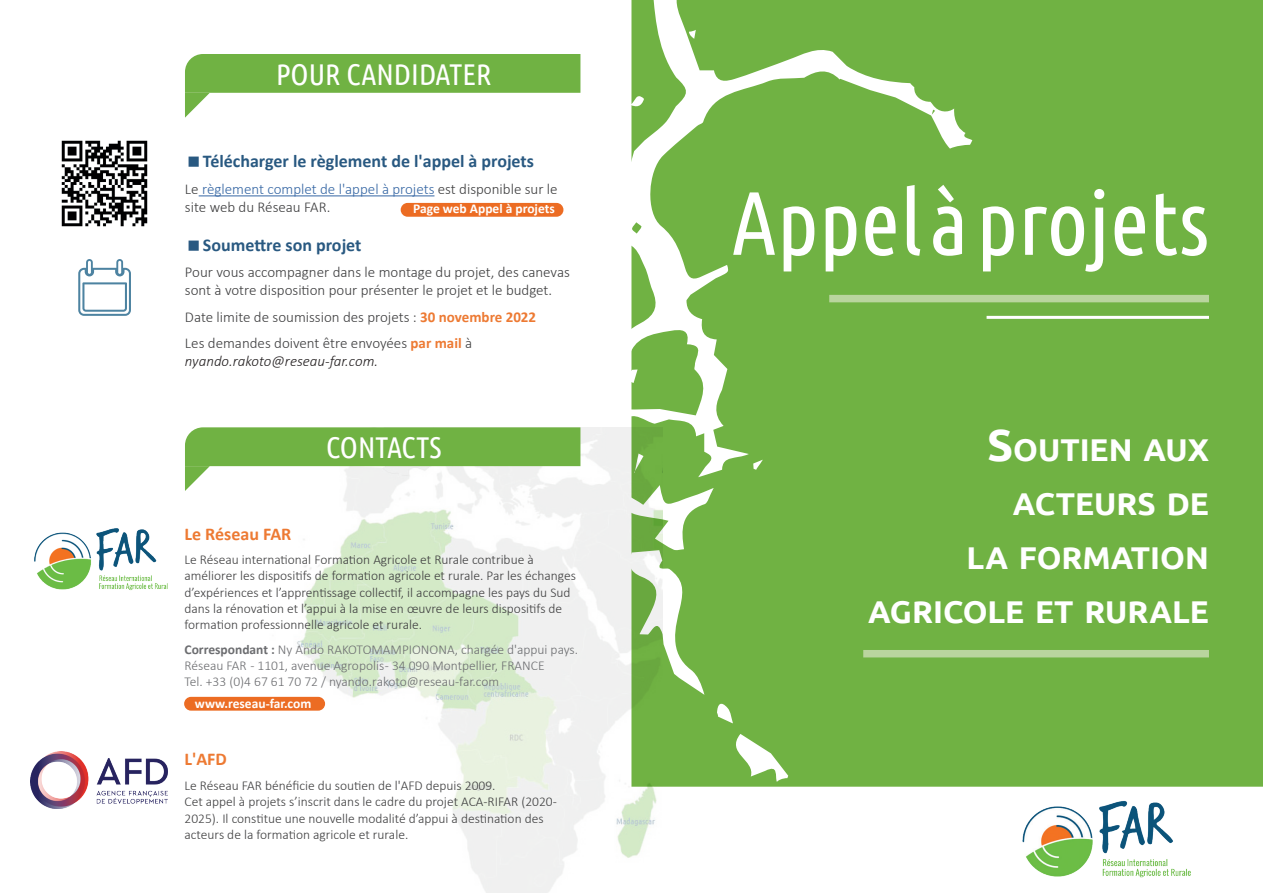
<style>
.page{position:relative;width:1263px;height:893px;background:#fff}
.page>*{position:absolute;margin:0;border:0;box-sizing:border-box;transform-origin:0 0}
.t1{font:90px "Ubuntu Condensed";color:#fff}
.t2{font:700 31.5px/54px "Ubuntu";color:#fff;text-align:right}
.t3{font:30px "Ubuntu Condensed";color:#fff}
.t4{font:700 18px "Calibri";color:#295981}
.t5{font:700 18px "Calibri";color:#ed7a33}
.t6{font:300 15px/18px "Calibri";color:#3e3e3f}
.t7{font:italic 300 15px "Calibri";color:#231f20}
.t8{font:300 13.5px/16.2px "Calibri";color:#3e3e3f}
.t9{font:300 13.5px/16.2px "Calibri";color:#6c6d70}
.t10{font:700 13.5px "Calibri";color:#fff}
.s1{color:#3667a4}
.s2{font-weight:700;color:#ed7a33}
.s3{font-weight:700}
.s4{font-size:45px}
</style>
<div class="page">
<div style="left:662px;top:0;width:601px;height:787px;background:#70b243"></div>
<svg style="left:662px;top:551px;width:42px;height:144px"></svg>
<svg style="left:725px;top:734px;width:63px;height:48px"></svg>
<svg style="left:717px;top:700px;width:16px;height:23px"></svg>
<svg style="left:198px;top:0;width:774px;height:551px"></svg>
<div style="left:829px;top:295px;width:380px;height:7px;background:#b9d59e"></div>
<div style="left:863px;top:650px;width:346px;height:7px;background:#b9d59e"></div>
<hr style="left:986px;top:316px;width:223px;height:3px;background:#fff">
<img style="left:1022px;top:801px;width:169px;height:76px">
<img style="left:31px;top:752px;width:136px;height:57px">
<img style="left:34px;top:528px;width:134px;height:63px">
<img style="left:185px;top:427px;width:477px;height:466px">
<hr style="left:199px;top:196px;width:235px;height:1px;background:#3667a4">
<svg style="left:78px;top:259px;width:53px;height:57px"></svg>
<svg style="left:185px;top:54px;width:395px;height:64px"></svg>
<svg style="left:185px;top:413px;width:395px;height:78px"></svg>
<div style="left:287px;top:735px;width:114px;height:97px;background:#fff"></div>
<div style="left:184px;top:697px;width:141px;height:14px;background:#ec6c23;border-radius:7px"></div>
<img style="left:61px;top:140px;width:87px;height:87px">
<div style="left:401px;top:203px;width:162px;height:14px;background:#ec6c23;border-radius:7px"></div>
<h3 class="t3" style="left:276px;top:56px;width:217px">POUR CANDIDATER</h3>
<h3 class="t4" style="left:203px;top:149px;width:332px">Télécharger le règlement de l'appel à projets</h3>
<p class="t6" style="left:185px;top:180px;width:374px">Le <span class="s1">règlement complet de l'appel à projets</span> est disponible sur le site web du Réseau FAR.</p>
<h3 class="t4" style="left:203px;top:232px;width:160px">Soumettre son projet</h3>
<p class="t6" style="left:185px;top:263px;width:386px">Pour vous accompagner dans le montage du projet, des canevas sont à votre disposition pour présenter le projet et le budget.</p>
<p class="t6" style="left:185px;top:303px;width:353px;line-height:26.5px">Date limite de soumission des projets : <span class="s2">30 novembre 2022<br></span>Les demandes doivent être envoyées <span class="s2">par mail</span> à</p>
<p class="t7" style="left:185px;top:352px;width:195px">nyando.rakoto@reseau-far.com.</p>
<p class="t10" style="left:413px;top:199px;width:143px">Page web Appel à projets</p>
<h3 class="t3" style="left:326px;top:429px;width:117px">CONTACTS</h3>
<h3 class="t5" style="left:185px;top:521px;width:108px">Le Réseau FAR</h3>
<p class="t8" style="left:185px;top:551px;width:393px">Le Réseau international Formation Agricole et Rurale contribue à améliorer les dispositifs de formation agricole et rurale. Par les échanges d’expériences et l’apprentissage collectif, il accompagne les pays du Sud dans la rénovation et l’appui à la mise en œuvre de leurs dispositifs de formation professionnelle agricole et rurale.</p>
<p class="t9" style="left:185px;top:641px;width:395px"><span class="s3">Correspondant :</span> Ny Ando RAKOTOMAMPIONONA, chargée d'appui pays.<br>Réseau FAR - 1101, avenue Agropolis - 34 090 Montpellier, FRANCE<br>Tel. +33 (0)4 67 61 70 72 / nyando.rakoto@reseau-far.com</p>
<p class="t10" style="left:195px;top:694px;width:118px">www.reseau-far.com</p>
<h3 class="t5" style="left:185px;top:747px;width:44px">L'AFD</h3>
<p class="t8" style="left:185px;top:777px;width:374px">Le Réseau FAR bénéficie du soutien de l'AFD depuis 2009.<br>Cet appel à projets s’inscrit dans le cadre du projet ACA-RIFAR (2020- 2025). Il constitue une nouvelle modalité d’appui à destination des acteurs de la formation agricole et rurale.</p>
<h1 class="t1" style="left:731px;top:167px;width:479px">Appel à projets</h1>
<h2 class="t2" style="left:868px;top:422px;width:342px"><span class="s4">S</span>OUTIEN AUX<br>ACTEURS DE<br>LA FORMATION<br>AGRICOLE ET RURALE</h2>
</div>
